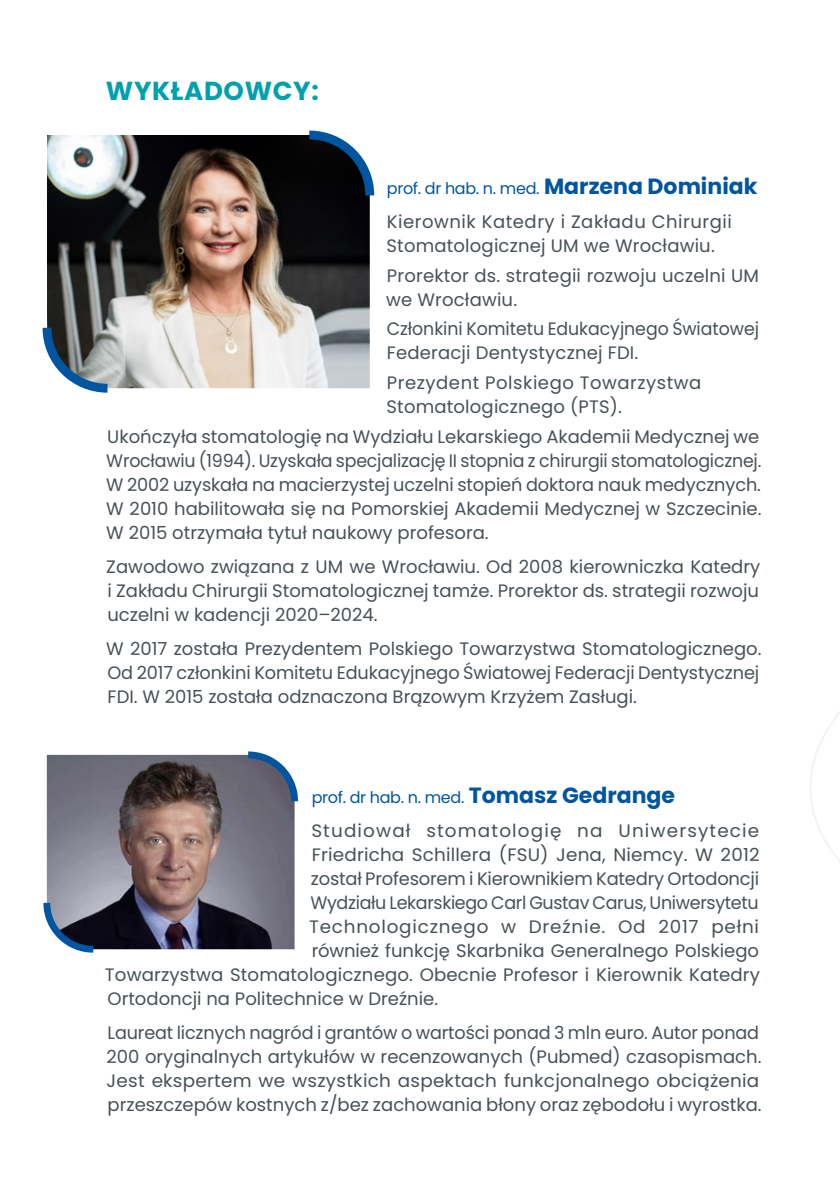
<style>
.page{position:relative;width:840px;height:1191px;background:#fff}
.page>*{position:absolute;margin:0;border:0;box-sizing:border-box;transform-origin:0 0}
.t1{font:700 26px "Poppins";letter-spacing:.025em;color:#00a1ad}
.t2{font:18px/24px "Poppins";color:#485156}
.t3{font:18px/24px "Poppins";letter-spacing:.03em;color:#485156}
.t4{font:18px/24px "Poppins";color:#485156;scale:.96 1}
.t5{font:18px "Poppins";letter-spacing:-.02em;color:#485156}
.t6{font:18px "Poppins";letter-spacing:.06em;color:#485156}
.t7{font:18px "Poppins";letter-spacing:.04em;color:#485156}
.t8{font:16px "Poppins";letter-spacing:-.02em;color:#0055a1}
.s1{font-weight:700;font-size:22px}
</style>
<div class="page">
<svg style="left:810px;top:713px;width:29px;height:148px"></svg>
<img style="left:47px;top:135px;width:322px;height:253px">
<svg style="left:42px;top:319px;width:74px;height:74px"></svg>
<svg style="left:300px;top:130px;width:75px;height:74px"></svg>
<img style="left:47px;top:755px;width:247px;height:194px">
<svg style="left:43px;top:896px;width:57px;height:57px"></svg>
<svg style="left:241px;top:751px;width:57px;height:57px"></svg>
<h1 class="t1" style="left:106px;top:75px;width:214px">WYKŁADOWCY:</h1>
<p class="t8" style="left:386px;top:179px;width:372px">prof. dr hab. n. med. <span class="s1">Marzena Dominiak</span></p>
<p class="t3" style="left:386px;top:210px;width:347px">Kierownik Katedry i Zakładu Chirurgii<br>Stomatologicznej UM we Wrocławiu.</p>
<p class="t2" style="left:386px;top:263px;width:374px">Prorektor ds. strategii rozwoju uczelni UM we Wrocławiu.</p>
<p class="t4" style="left:386px;top:317px;width:389px">Członkini Komitetu Edukacyjnego Światowej<br>Federacji Dentystycznej FDI.</p>
<p class="t3" style="left:386px;top:371px;width:316px">Prezydent Polskiego Towarzystwa<br>Stomatologicznego (PTS).</p>
<p class="t2" style="left:106px;top:424px;width:656px;text-align:justify">Ukończyła stomatologię na Wydziału Lekarskiego Akademii Medycznej we Wrocławiu (1994). Uzyskała specjalizację II stopnia z chirurgii stomatologicznej.<br>W 2002 uzyskała na macierzystej uczelni stopień doktora nauk medycznych.<br>W 2010 habilitowała się na Pomorskiej Akademii Medycznej w Szczecinie.<br>W 2015 otrzymała tytuł naukowy profesora.</p>
<p class="t2" style="left:106px;top:554px;width:655px;text-align:justify">Zawodowo związana z UM we Wrocławiu. Od 2008 kierowniczka Katedry i Zakładu Chirurgii Stomatologicznej tamże. Prorektor ds. strategii rozwoju uczelni w kadencji 2020–2024.</p>
<p class="t2" style="left:106px;top:636px;width:656px">W 2017 została Prezydentem Polskiego Towarzystwa Stomatologicznego.<br>Od 2017 członkini Komitetu Edukacyjnego Światowej Federacji Dentystycznej<br>FDI. W 2015 została odznaczona Brązowym Krzyżem Zasługi.</p>
<p class="t8" style="left:311px;top:788px;width:365px">prof. dr hab. n. med. <span class="s1">Tomasz Gedrange</span></p>
<p class="t6" style="left:311px;top:820px;width:449px">Studiował stomatologię na Uniwersytecie</p>
<p class="t2" style="left:311px;top:843px;width:449px">Friedricha Schillera (FSU) Jena, Niemcy. W 2012</p>
<p class="t2" style="left:311px;top:867px;width:449px">został Profesorem i Kierownikiem Katedry Ortodoncji</p>
<p class="t5" style="left:310px;top:892px;width:449px">Wydziału Lekarskiego Carl Gustav Carus, Uniwersytetu</p>
<p class="t7" style="left:309px;top:916px;width:451px">Technologicznego w Dreźnie. Od 2017 pełni</p>
<p class="t2" style="left:311px;top:939px;width:448px">również funkcję Skarbnika Generalnego Polskiego</p>
<p class="t2" style="left:105px;top:963px;width:656px">Towarzystwa Stomatologicznego. Obecnie Profesor i Kierownik Katedry</p>
<p class="t2" style="left:107px;top:987px;width:332px">Ortodoncji na Politechnice w Dreźnie.</p>
<p class="t2" style="left:106px;top:1021px;width:656px">Laureat licznych nagród i grantów o wartości ponad 3 mln euro. Autor ponad 200 oryginalnych artykułów w recenzowanych (Pubmed) czasopismach.<br>Jest ekspertem we wszystkich aspektach funkcjonalnego obciążenia przeszczepów kostnych z/bez zachowania błony oraz zębodołu i wyrostka.</p>
</div>
